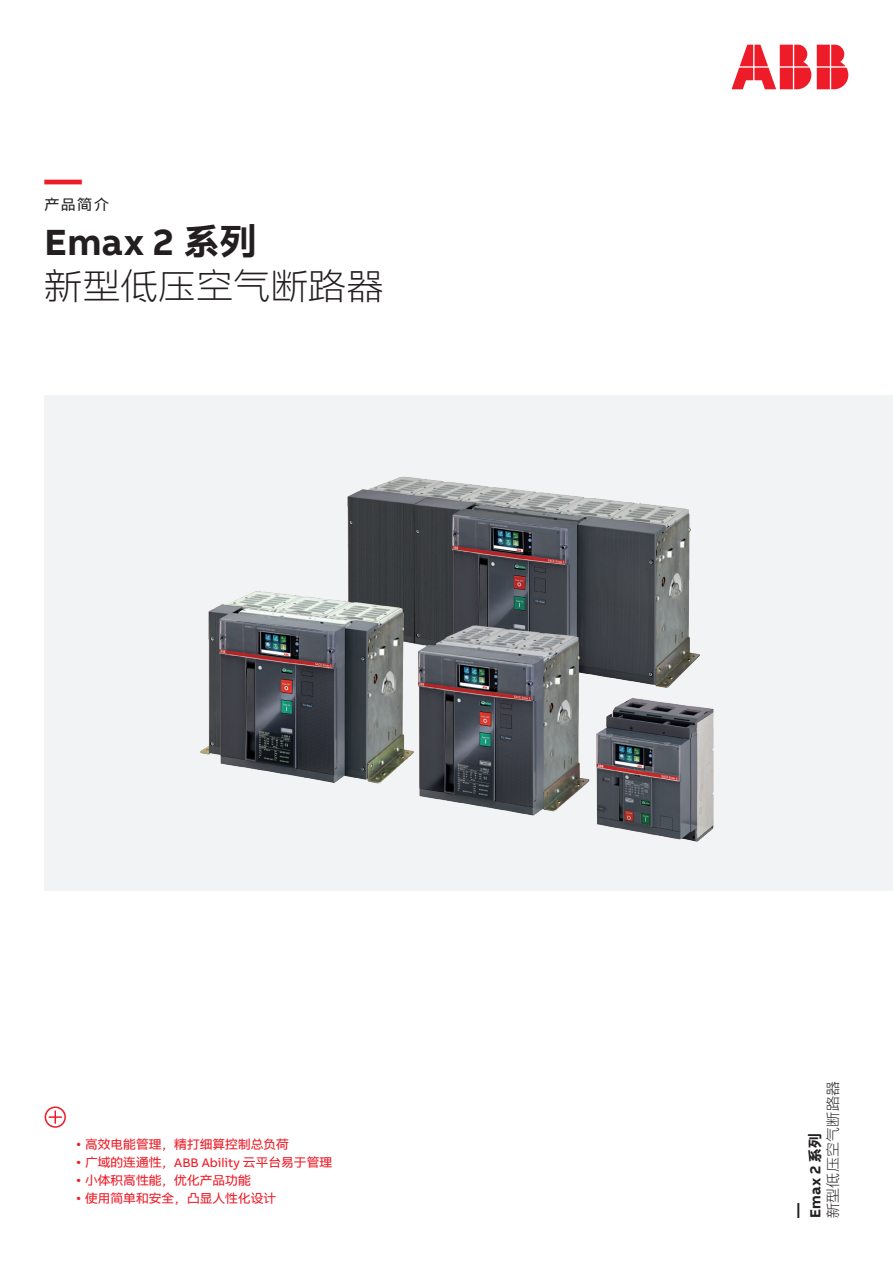
<style>
.page{position:relative;width:893px;height:1263px;background:#fff}
.page>*{position:absolute;margin:0;border:0;box-sizing:border-box;transform-origin:0 0}
.t1{font:300 37.5px "AB Bvoice CNSG";color:#231f20}
.t2{font:700 37.5px "AB Bvoice CNSG";letter-spacing:.005em;color:#231f20}
.t3{font:700 37.5px "AB Bvoice";color:#ee1c28}
.t4{font:300 15px "AB Bvoice CNSG";letter-spacing:.015em;color:#231f20}
.t5{font:700 15px/18px "AB Bvoice";color:#231f20}
.t6{font:15px "AB Bvoice CNSG";color:#231f20}
.t7{font:12.75px "AB Bvoice CNSG";color:#ee1c28}
.s1{font-family:"AB Bvoice CNSG"}
</style>
<div class="page">
<svg style="left:731px;top:45px;width:117px;height:44px"></svg>
<div style="left:45px;top:396px;width:848px;height:495px;background:#f2f3f4"></div>
<img style="left:200px;top:476px;width:514px;height:366px">
<svg style="left:45px;top:1106px;width:21px;height:22px"></svg>
<h1 class="t3" style="left:45px;top:155px;width:39px">—</h1>
<p class="t6" style="left:45px;top:196px;width:66px">产品简介</p>
<h1 class="t2" style="left:45px;top:219px;width:214px">Emax 2 系列</h1>
<h1 class="t1" style="left:45px;top:266px;width:341px">新型低压空气断路器</h1>
<p class="t7" style="left:77px;top:1137px;width:214px"><sup>●</sup> 高效电能管理，精打细算控制总负荷</p>
<p class="t7" style="left:77px;top:1155px;width:257px"><sup>●</sup> 广域的连通性，ABB Ability 云平台易于管理</p>
<p class="t7" style="left:77px;top:1173px;width:176px"><sup>●</sup> 小体积高性能，优化产品功能</p>
<p class="t7" style="left:77px;top:1191px;width:201px"><sup>●</sup> 使用简单和安全，凸显人性化设计</p>
<p class="t4" style="left:825px;top:1218px;width:139px;rotate:-90deg">新型低压空气断路器</p>
<p class="t5" style="left:788px;top:1218px;width:87px;rotate:-90deg">—<br>Emax 2 <span class="s1">系列</span></p>
</div>
